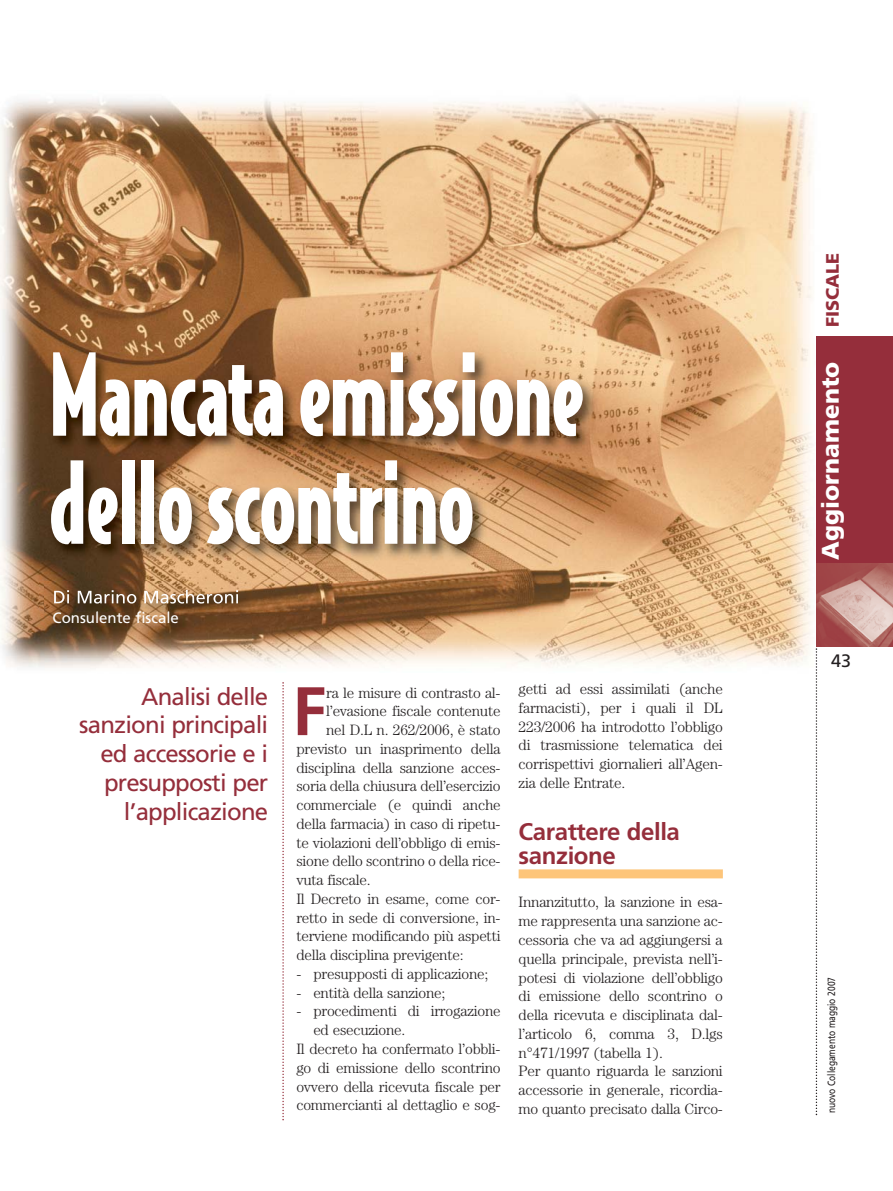
<style>
.page{position:relative;width:893px;height:1191px;background:#fff}
.page>*{position:absolute;margin:0;border:0;box-sizing:border-box;transform-origin:0 0}
.t1{font:900 108px/108px "Bodega Sans";letter-spacing:-.015em;color:#fff;scale:.84 1}
.t2{font:700 68.55px "Frutiger";color:#952e3b}
.t3{font:24px/28.8px "Frutiger";letter-spacing:-.035em;color:#952e3b;text-align:right}
.t4{font:700 24px/24px "Frutiger";letter-spacing:-.015em;color:#952e3b}
.t5{font:900 24px "Frutiger";color:#fff}
.t6{font:900 18px "Frutiger";color:#952e3b}
.t7{font:18px "Frutiger";color:#231f20}
.t8{font:300 15px/18.8px "Century";letter-spacing:-.015em;color:#231f20;text-align:justify}
.t9{font:15px "Frutiger";color:#fff}
.t10{font:10.5px "Frutiger";color:#231f20;scale:.8 1}
</style>
<div class="page">
<img style="left:0;top:99px;width:822px;height:575px">
<div style="left:816px;top:336px;width:77px;height:230px;background:#952e3b"></div>
<img style="left:816px;top:564px;width:77px;height:82px">
<svg style="left:816px;top:648px;width:1px;height:467px"></svg>
<div style="left:519px;top:869px;width:204px;height:9px;background:#fdc57a"></div>
<img style="left:45px;top:581px;width:702px;height:92px">
<img style="left:40px;top:330px;width:705px;height:282px">
<img style="left:54px;top:590px;width:177px;height:13px">
<img style="left:96px;top:611px;width:75px;height:1px">
<svg style="left:282px;top:682px;width:2px;height:438px"></svg>
<h1 class="t1" style="left:49px;top:349px;width:639px">Mancata emissione dello scontrino</h1>
<p class="t9" style="left:53px;top:611px;width:128px">Consulente fiscale</p>
<h3 class="t3" style="left:79px;top:683px;width:190px">Analisi delle sanzioni principali ed accessorie e i presupposti per l’applicazione</h3>
<h2 class="t2" style="left:292px;top:683px;width:36px">F</h2>
<p class="t8" style="left:326px;top:684px;width:176px">ra le misure di contrasto al-</p>
<p class="t8" style="left:326px;top:703px;width:176px">l’evasione fiscale contenute</p>
<p class="t8" style="left:326px;top:722px;width:176px">nel D.L n. 262/2006, è stato</p>
<p class="t8" style="left:296px;top:740px;width:206px">previsto un inasprimento della</p>
<p class="t8" style="left:296px;top:759px;width:206px">disciplina della sanzione acces-</p>
<p class="t8" style="left:296px;top:778px;width:206px">soria della chiusura dell’esercizio</p>
<p class="t8" style="left:296px;top:797px;width:206px">commerciale (e quindi anche</p>
<p class="t8" style="left:296px;top:815px;width:206px">della farmacia) in caso di ripetu-</p>
<p class="t8" style="left:296px;top:834px;width:206px">te violazioni dell’obbligo di emis-</p>
<p class="t8" style="left:296px;top:853px;width:206px">sione dello scontrino o della rice-</p>
<p class="t8" style="left:296px;top:872px;width:76px">vuta fiscale.</p>
<p class="t8" style="left:296px;top:890px;width:206px">Il Decreto in esame, come cor-</p>
<p class="t8" style="left:296px;top:909px;width:206px">retto in sede di conversione, in-</p>
<p class="t8" style="left:296px;top:928px;width:206px">terviene modificando più aspetti</p>
<p class="t8" style="left:296px;top:947px;width:169px">della disciplina previgente:</p>
<p class="t8" style="left:296px;top:965px;width:193px">- presupposti di applicazione;</p>
<p class="t8" style="left:296px;top:984px;width:150px">- entità della sanzione;</p>
<p class="t8" style="left:296px;top:1003px;width:206px">- procedimenti di irrogazione</p>
<p class="t8" style="left:313px;top:1022px;width:94px">ed esecuzione.</p>
<p class="t8" style="left:296px;top:1040px;width:206px">Il decreto ha confermato l’obbli-</p>
<p class="t8" style="left:296px;top:1059px;width:206px">go di emissione dello scontrino</p>
<p class="t8" style="left:296px;top:1078px;width:206px">ovvero della ricevuta fiscale per</p>
<p class="t8" style="left:296px;top:1097px;width:206px">commercianti al dettaglio e sog-</p>
<p class="t8" style="left:519px;top:681px;width:206px">getti ad essi assimilati (anche farmacisti), per i quali il DL 223/2006 ha introdotto l’obbligo di trasmissione telematica dei corrispettivi giornalieri all’Agen&shy;zia delle Entrate.</p>
<h3 class="t4" style="left:519px;top:822px;width:163px">Carattere della sanzione</h3>
<p class="t8" style="left:519px;top:894px;width:206px;text-align:left">Innanzitutto, la sanzione in esa&shy;me rappresenta una sanzione ac&shy;cessoria che va ad aggiungersi a quella principale, prevista nell’i&shy;potesi di violazione dell’obbligo di emissione dello scontrino o della ricevuta e disciplinata dal&shy;l’articolo 6, comma 3, D.lgs n°471/1997 (tabella 1).<br>Per quanto riguarda le sanzioni accessorie in generale, ricordia&shy;mo quanto precisato dalla Circo-</p>
<p class="t6" style="left:825px;top:327px;width:76px;rotate:-90deg">FISCALE</p>
<h3 class="t5" style="left:821px;top:559px;width:199px;rotate:-90deg">Aggiornamento</h3>
<p class="t7" style="left:831px;top:654px;width:22px">43</p>
<p class="t10" style="left:827px;top:1113px;width:172px;rotate:-90deg">nuovo Collegamento maggio 2007</p>
</div>
